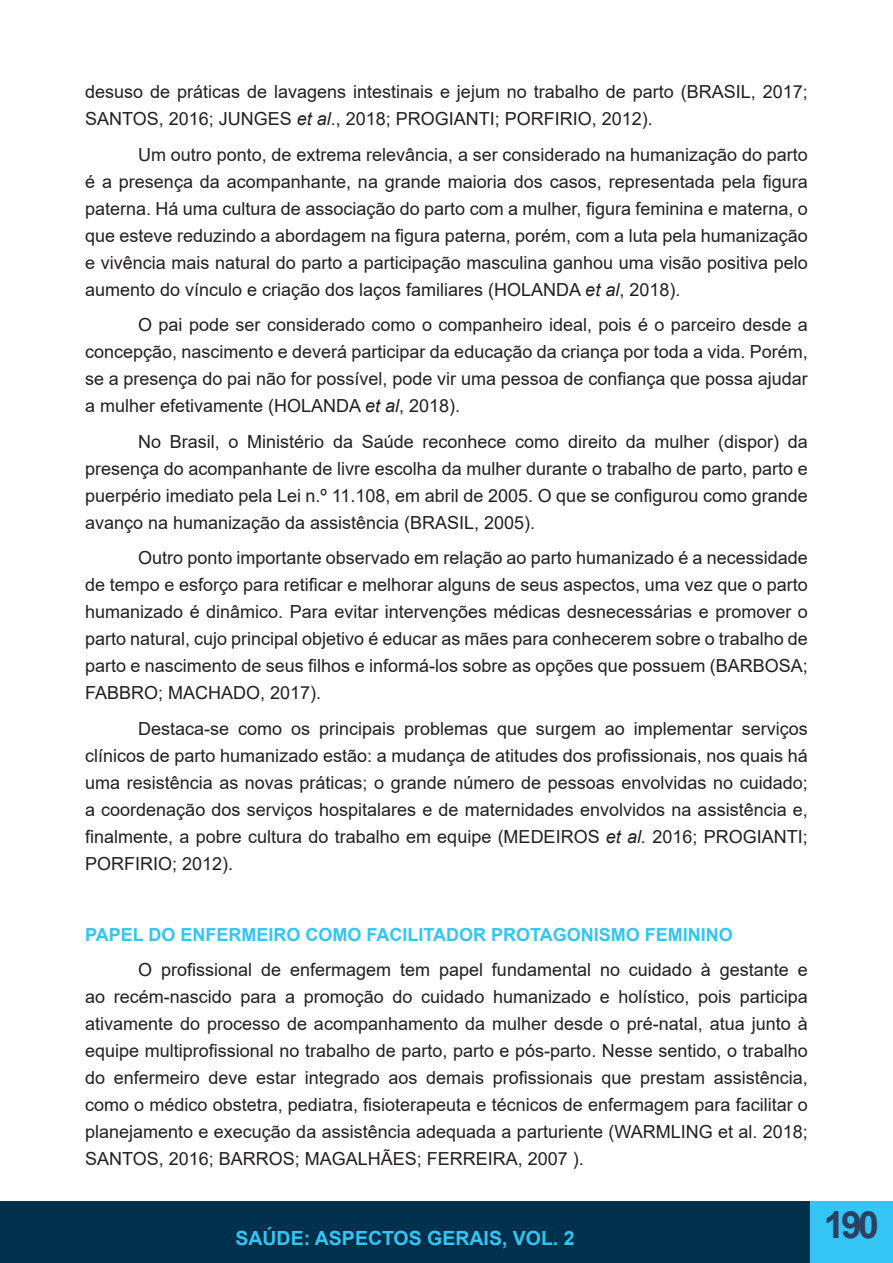
<style>
.page{position:relative;width:893px;height:1263px;background:#fff}
.page>*{position:absolute;margin:0;border:0;box-sizing:border-box;transform-origin:0 0}
.t1{font:700 37.5px "Arial";color:#2c4161}
.t2{font:700 19.5px "Arial";color:#33c5f3}
.t3{font:18px/27px "Arial";color:#231f20;text-align:justify}
.t4{font:700 18px "Arial";color:#33c5f3}
.s1{font-style:italic}
</style>
<div class="page">
<div style="left:0;top:1201px;width:810px;height:62px;background:#00314c"></div>
<div style="left:810px;top:1201px;width:83px;height:62px;background:#33c5f3"></div>
<hr style="left:892px;top:1201px;width:1px;height:62px;background:#00314c">
<p class="t3" style="left:85px;top:78px;width:724px">desuso de práticas de lavagens intestinais e jejum no trabalho de parto (BRASIL, 2017;<br>SANTOS, 2016; JUNGES <span class="s1">et al</span>., 2018; PROGIANTI; PORFIRIO, 2012).</p>
<p class="t3" style="left:85px;top:141px;width:724px;text-indent:53px">Um outro ponto, de extrema relevância, a ser considerado na humanização do parto é a presença da acompanhante, na grande maioria dos casos, representada pela figura paterna. Há uma cultura de associação do parto com a mulher, figura feminina e materna, o que esteve reduzindo a abordagem na figura paterna, porém, com a luta pela humanização e vivência mais natural do parto a participação masculina ganhou uma visão positiva pelo aumento do vínculo e criação dos laços familiares (HOLANDA <span class="s1">et al</span>, 2018).</p>
<p class="t3" style="left:85px;top:311px;width:724px;text-indent:53px">O pai pode ser considerado como o companheiro ideal, pois é o parceiro desde a concepção, nascimento e deverá participar da educação da criança por toda a vida. Porém, se a presença do pai não for possível, pode vir uma pessoa de confiança que possa ajudar a mulher efetivamente (HOLANDA <span class="s1">et al</span>, 2018).</p>
<p class="t3" style="left:85px;top:428px;width:724px;text-indent:53px">No Brasil, o Ministério da Saúde reconhece como direito da mulher (dispor) da presença do acompanhante de livre escolha da mulher durante o trabalho de parto, parto e puerpério imediato pela Lei n.º 11.108, em abril de 2005. O que se configurou como grande avanço na humanização da assistência (BRASIL, 2005).</p>
<p class="t3" style="left:85px;top:544px;width:724px;text-indent:53px">Outro ponto importante observado em relação ao parto humanizado é a necessidade de tempo e esforço para retificar e melhorar alguns de seus aspectos, uma vez que o parto humanizado é dinâmico. Para evitar intervenções médicas desnecessárias e promover o parto natural, cujo principal objetivo é educar as mães para conhecerem sobre o trabalho de parto e nascimento de seus filhos e informá-los sobre as opções que possuem (BARBOSA; FABBRO; MACHADO, 2017).</p>
<p class="t3" style="left:85px;top:715px;width:724px;text-indent:53px">Destaca-se como os principais problemas que surgem ao implementar serviços clínicos de parto humanizado estão: a mudança de atitudes dos profissionais, nos quais há uma resistência as novas práticas; o grande número de pessoas envolvidas no cuidado; a coordenação dos serviços hospitalares e de maternidades envolvidos na assistência e, finalmente, a pobre cultura do trabalho em equipe (MEDEIROS <span class="s1">et al.</span> 2016; PROGIANTI; PORFIRIO; 2012).</p>
<p class="t4" style="left:85px;top:922px;width:649px">PAPEL DO ENFERMEIRO COMO FACILITADOR PROTAGONISMO FEMININO</p>
<p class="t3" style="left:85px;top:956px;width:724px;text-indent:53px">O profissional de enfermagem tem papel fundamental no cuidado à gestante e ao recém-nascido para a promoção do cuidado humanizado e holístico, pois participa ativamente do processo de acompanhamento da mulher desde o pré-natal, atua junto à equipe multiprofissional no trabalho de parto, parto e pós-parto. Nesse sentido, o trabalho do enfermeiro deve estar integrado aos demais profissionais que prestam assistência, como o médico obstetra, pediatra, fisioterapeuta e técnicos de enfermagem para facilitar o planejamento e execução da assistência adequada a parturiente (WARMLING et al. 2018; SANTOS, 2016; BARROS; MAGALHÃES; FERREIRA, 2007 ).</p>
<p class="t2" style="left:235px;top:1224px;width:341px">SAÚDE: ASPECTOS GERAIS, VOL. 2</p>
<h1 class="t1" style="left:824px;top:1198px;width:57px">190</h1>
</div>
